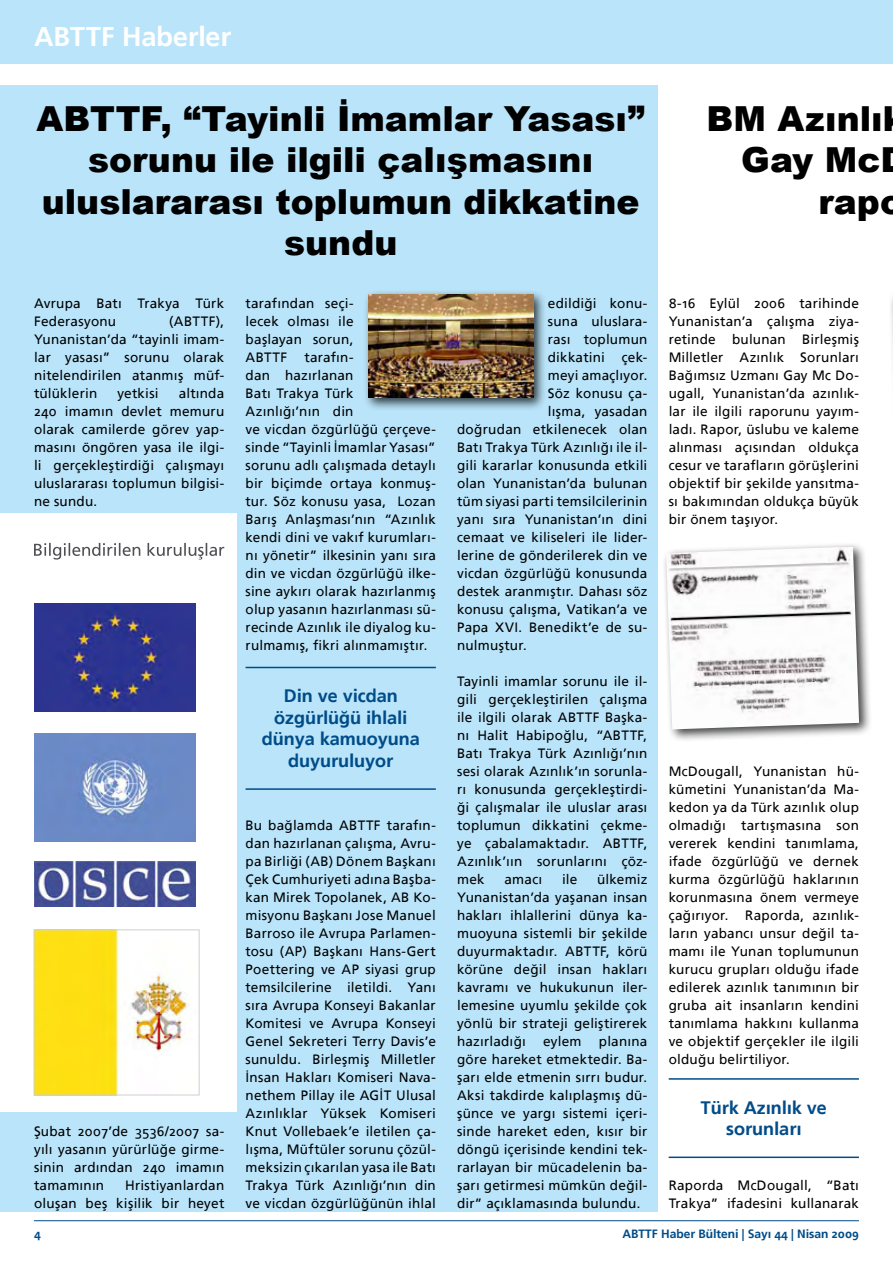
<style>
.page{position:relative;width:893px;height:1263px;background:#fff}
.page>*{position:absolute;margin:0;border:0;box-sizing:border-box;transform-origin:0 0}
.t1{font:900 34.5px/41.4px "Arial";color:#000;text-align:center}
.t2{font:700 27px "Frutiger Linotype";letter-spacing:-.005em;color:#fff}
.t3{font:700 18px/21.6px "Frutiger Linotype";color:#004c89;text-align:center}
.t4{font:13.5px/18px "Frutiger Linotype";letter-spacing:.015em;color:#000;text-align:justify}
.t5{font:700 12px "Frutiger Linotype";color:#004c89}
</style>
<div class="page">
<div style="left:0;top:0;width:893px;height:64px;background:#bae4f9"></div>
<hr style="left:34px;top:1220px;width:825px;height:1px;background:#004c89">
<div style="left:0;top:85px;width:658px;height:1127px;background:#bae4f9"></div>
<hr style="left:246px;top:667px;width:190px;height:1px;background:#004c89">
<hr style="left:246px;top:788px;width:190px;height:2px;background:#004c89">
<div style="left:363px;top:289px;width:197px;height:141px;background:#000;opacity:.75"></div>
<img style="left:369px;top:294px;width:164px;height:104px">
<hr style="left:669px;top:1078px;width:190px;height:2px;background:#004c89">
<hr style="left:669px;top:1156px;width:190px;height:2px;background:#004c89">
<div style="left:661px;top:541px;width:218px;height:208px;background:#000;opacity:.75"></div>
<img style="left:666px;top:547px;width:193px;height:182px">
<div style="left:0;top:513px;width:237px;height:599px;background:#fff"></div>
<img style="left:34px;top:861px;width:161px;height:45px">
<img style="left:34px;top:604px;width:162px;height:107px">
<img style="left:34px;top:734px;width:161px;height:107px">
<img style="left:36px;top:932px;width:152px;height:161px">
<div style="left:34px;top:930px;width:165px;height:165px;border:1px solid #ced0d2"></div>
<svg style="left:34px;top:543px;width:190px;height:17px"></svg>
<h2 class="t2" style="left:34px;top:21px;width:198px">ABTTF Haberler</h2>
<h1 class="t1" style="left:37px;top:97px;width:610px">ABTTF, “Tayinli İmamlar Yasası” sorunu ile ilgili çalışmasını uluslararası toplumun dikkatine sundu</h1>
<p class="t4" style="left:34px;top:294px;width:192px">Avrupa Batı Trakya Türk<br>Federasyonu</p>
<p class="t4" style="left:34px;top:312px;width:192px;text-indent:135px">(ABTTF), Yunanistan’da “tayinli imam&shy;lar yasası” sorunu olarak nitelendirilen atanmış müf&shy;tülüklerin</p>
<p class="t4" style="left:34px;top:384px;width:192px;text-indent:145px">altında 240 imamın devlet memuru olarak camilerde görev yap&shy;masını öngören yasa ile ilgi&shy;li gerçekleştirdiği çalışmayı uluslararası toplumun bilgisi&shy;ne sundu.</p>
<p class="t4" style="left:117px;top:384px;width:43px">yetkisi</p>
<p class="t4" style="left:34px;top:1122px;width:192px">Şubat 2007’de 3536/2007 sa&shy;yılı yasanın yürürlüğe girme&shy;sinin ardından 240 imamın tamamının</p>
<p class="t4" style="left:34px;top:1176px;width:192px;text-align:right">Hristiyanlardan<br>oluşan beş kişilik bir heyet</p>
<p class="t4" style="left:246px;top:294px;width:109px">tarafından seçi&shy;lecek olması ile başlayan sorun, ABTTF</p>
<p class="t4" style="left:246px;top:348px;width:192px;text-align:left;text-indent:59px">tarafın-<br>dan hazırlanan<br>Batı Trakya Türk<br>Azınlığı’nın din<br>ve vicdan özgürlüğü çerçeve&shy;sinde “Tayinli İmamlar Yasası” sorunu adlı çalışmada detaylı bir biçimde ortaya konmuş&shy;tur. Söz konusu yasa, Lozan<br>Barış Anlaşması’nın “Azınlık kendi dini ve vakıf kurumları&shy;nı yönetir” ilkesinin yanı sıra din ve vicdan özgürlüğü ilke&shy;sine aykırı olarak hazırlanmış olup yasanın hazırlanması sü&shy;recinde Azınlık ile diyalog ku&shy;rulmamış, fikri alınmamıştır.</p>
<h3 class="t3" style="left:262px;top:685px;width:160px">Din ve vicdan özgürlüğü ihlali dünya kamuoyuna duyuruluyor</h3>
<p class="t4" style="left:246px;top:816px;width:192px">Bu bağlamda ABTTF tarafın&shy;dan hazırlanan çalışma, Avru&shy;pa Birliği (AB) Dönem Başkanı Çek Cumhuriyeti adına Başba&shy;kan Mirek Topolanek, AB Ko&shy;misyonu Başkanı Jose Manuel Barroso ile Avrupa Parlamen&shy;tosu (AP) Başkanı Hans-Gert Poettering ve AP siyasi grup temsilcilerine iletildi. Yanı sıra Avrupa Konseyi Bakanlar Komitesi ve Avrupa Konseyi Genel Sekreteri Terry Davis’e sunuldu. Birleşmiş Milletler İnsan Hakları Komiseri Nava&shy;nethem Pillay ile AGİT Ulusal Azınlıklar Yüksek Komiseri Knut Vollebaek’e iletilen ça&shy;lışma, Müftüler sorunu çözül&shy;meksizin çıkarılan yasa ile Batı Trakya Türk Azınlığı’nın din ve vicdan özgürlüğünün ihlal</p>
<p class="t4" style="left:548px;top:294px;width:101px">edildiği konu&shy;suna uluslara&shy;rası toplumun dikkatini</p>
<p class="t4" style="left:622px;top:348px;width:27px">çek-</p>
<p class="t4" style="left:548px;top:366px;width:101px">meyi amaçlıyor.</p>
<p class="t4" style="left:548px;top:384px;width:101px">Söz konusu ça-</p>
<p class="t4" style="left:548px;top:402px;width:101px">lışma, yasadan</p>
<p class="t4" style="left:457px;top:420px;width:192px">doğrudan etkilenecek olan</p>
<p class="t4" style="left:457px;top:438px;width:192px">Batı Trakya Türk Azınlığı ile il-</p>
<p class="t4" style="left:457px;top:456px;width:192px">gili kararlar konusunda etkili</p>
<p class="t4" style="left:457px;top:474px;width:192px">olan Yunanistan’da bulunan</p>
<p class="t4" style="left:457px;top:492px;width:192px">tüm siyasi parti temsilcilerinin</p>
<p class="t4" style="left:457px;top:510px;width:192px">yanı sıra Yunanistan’ın dini</p>
<p class="t4" style="left:457px;top:528px;width:192px">cemaat ve kiliseleri ile lider-</p>
<p class="t4" style="left:457px;top:546px;width:192px">lerine de gönderilerek din ve</p>
<p class="t4" style="left:457px;top:564px;width:192px">vicdan özgürlüğü konusunda</p>
<p class="t4" style="left:457px;top:582px;width:192px">destek aranmıştır. Dahası söz</p>
<p class="t4" style="left:457px;top:600px;width:192px">konusu çalışma, Vatikan’a ve</p>
<p class="t4" style="left:457px;top:618px;width:192px">Papa XVI. Benedikt’e de su-</p>
<p class="t4" style="left:457px;top:636px;width:71px">nulmuştur.</p>
<p class="t4" style="left:457px;top:672px;width:192px">Tayinli imamlar sorunu ile il&shy;gili gerçekleştirilen çalışma ile ilgili olarak ABTTF Başka&shy;nı Halit Habipoğlu, “ABTTF, Batı Trakya Türk Azınlığı’nın sesi olarak Azınlık’ın sorunla&shy;rı konusunda gerçekleştirdi&shy;ği çalışmalar ile uluslar arası toplumun dikkatini çekme&shy;ye çabalamaktadır. ABTTF, Azınlık’ıın sorunlarını çöz&shy;mek</p>
<p class="t4" style="left:457px;top:870px;width:192px;text-indent:140px">ülkemiz Yunanistan’da yaşanan insan hakları ihlallerini dünya ka&shy;muoyuna sistemli bir şekilde duyurmaktadır. ABTTF, körü körüne değil insan hakları kavramı ve hukukunun iler&shy;lemesine uyumlu şekilde çok yönlü bir strateji geliştirerek hazırladığı</p>
<p class="t4" style="left:505px;top:870px;width:39px">amacı</p>
<p class="t4" style="left:562px;top:870px;width:17px">ile</p>
<p class="t4" style="left:457px;top:1032px;width:192px;text-indent:142px">planına göre hareket etmektedir. Ba&shy;şarı elde etmenin sırrı budur.<br>Aksi takdirde kalıplaşmış dü&shy;şünce ve yargı sistemi içeri&shy;sinde hareket eden, kısır bir döngü içerisinde kendini tek&shy;rarlayan bir mücadelenin ba&shy;şarı getirmesi mümkün değil&shy;dir” açıklamasında bulundu.</p>
<p class="t4" style="left:543px;top:1032px;width:40px">eylem</p>
<h1 class="t1" style="left:707px;top:97px;width:178px">BM Azınlı</h1>
<h1 class="t1" style="left:741px;top:138px;width:141px">Gay Mc</h1>
<h1 class="t1" style="left:818px;top:180px;width:86px">rapo</h1>
<p class="t4" style="left:669px;top:294px;width:192px">8-16 Eylül 2006 tarihinde Yunanistan’a çalışma ziya&shy;retinde bulunan Birleşmiş Milletler Azınlık Sorunları Bağımsız Uzmanı Gay Mc Do&shy;ugall, Yunanistan’da azınlık&shy;lar ile ilgili raporunu yayım&shy;ladı. Rapor, üslubu ve kaleme alınması açısından oldukça cesur ve tarafların görüşlerini objektif bir şekilde yansıtma&shy;sı bakımından oldukça büyük bir önem taşıyor.</p>
<p class="t4" style="left:669px;top:762px;width:192px">McDougall, Yunanistan hü&shy;kümetini Yunanistan’da Ma&shy;kedon ya da Türk azınlık olup olmadığı tartışmasına son vererek kendini tanımlama, ifade özgürlüğü ve dernek kurma özgürlüğü haklarının korunmasına önem vermeye çağırıyor. Raporda, azınlık&shy;ların yabancı unsur değil ta&shy;mamı ile Yunan toplumunun kurucu grupları olduğu ifade edilerek azınlık tanımının bir gruba ait insanların kendini tanımlama hakkını kullanma ve objektif gerçekler ile ilgili olduğu belirtiliyor.</p>
<h3 class="t3" style="left:701px;top:1096px;width:128px">Türk Azınlık ve sorunları</h3>
<p class="t4" style="left:669px;top:1176px;width:192px">Raporda McDougall, “Batı<br>Trakya” ifadesini kullanarak</p>
<p class="t5" style="left:34px;top:1226px;width:8px">4</p>
<p class="t5" style="left:622px;top:1226px;width:238px">ABTTF Haber Bülteni | Sayı 44 | Nisan 2009</p>
</div>
